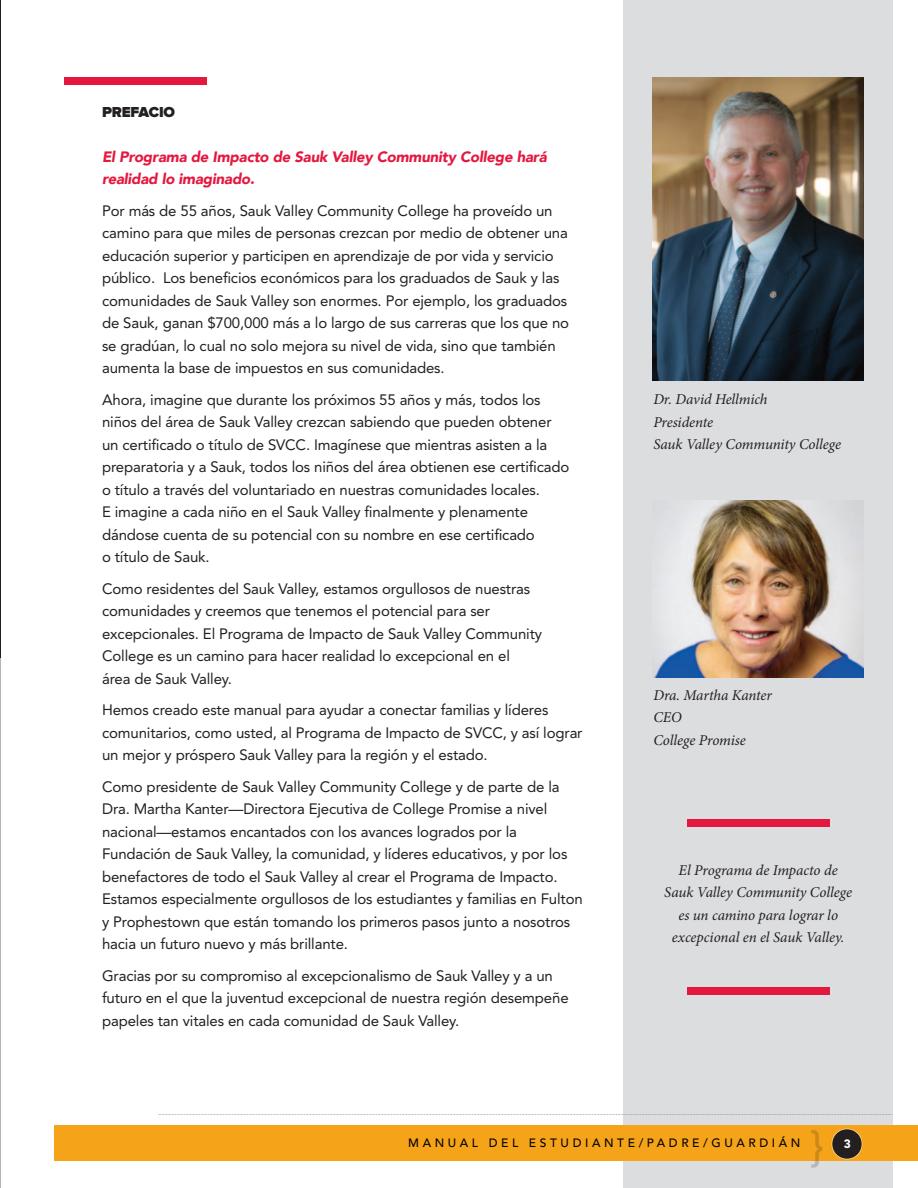
<style>
.page{position:relative;width:918px;height:1188px;background:#fff}
.page>*{position:absolute;margin:0;border:0;box-sizing:border-box;transform-origin:0 0}
.t1{font:500 42px "Avenir LT Std";color:rgb(35 31 32/.2)}
.t2{font:15px/22.5px "Avenir LT Std";letter-spacing:-.01em;color:#231f20}
.t3{font:italic 15px/22.5px "Minion Pro";letter-spacing:-.005em;color:#231f20;text-align:center}
.t4{font:italic 900 15px/22.5px "Avenir";letter-spacing:-.015em;color:#e4183e}
.t5{font:900 15px "Proxima Nova";letter-spacing:-.01em;color:#231f20}
.t6{font:500 12px "Avenir LT Std";letter-spacing:.3em;color:#070301}
.t7{font:900 12px "Avenir LT Std";color:#fff}
</style>
<div class="page">
<div style="left:623px;top:0;width:270px;height:1188px;background:#dcdddf"></div>
<div style="left:54px;top:1126px;width:864px;height:35px;background:#f5a41a"></div>
<div style="left:832px;top:1129px;width:30px;height:30px;background:#231f20;border-radius:50%"></div>
<div style="left:831px;top:1129px;width:31px;height:31px;border:2px solid #fff;border-radius:50%"></div>
<svg style="left:159px;top:1114px;width:734px;height:1px"></svg>
<img style="left:653px;top:77px;width:211px;height:304px">
<img style="left:654px;top:501px;width:210px;height:176px">
<div style="left:687px;top:819px;width:142px;height:8px;background:#e4183e"></div>
<div style="left:687px;top:987px;width:142px;height:8px;background:#e4183e"></div>
<div style="left:65px;top:77px;width:142px;height:8px;background:#e4183e"></div>
<p class="t5" style="left:102px;top:107px;width:74px">PREFACIO</p>
<p class="t4" style="left:102px;top:146px;width:446px">El Programa de Impacto de Sauk Valley Community College hará realidad lo imaginado.</p>
<p class="t2" style="left:102px;top:201px;width:469px">Por más de 55 años, Sauk Valley Community College ha proveído un camino para que miles de personas crezcan por medio de obtener una educación superior y participen en aprendizaje de por vida y servicio público. Los beneficios económicos para los graduados de Sauk y las comunidades de Sauk Valley son enormes. Por ejemplo, los graduados de Sauk, ganan $700,000 más a lo largo de sus carreras que los que no se gradúan, lo cual no solo mejora su nivel de vida, sino que también aumenta la base de impuestos en sus comunidades.</p>
<p class="t2" style="left:102px;top:390px;width:469px">Ahora, imagine que durante los próximos 55 años y más, todos los niños del área de Sauk Valley crezcan sabiendo que pueden obtener un certificado o título de SVCC. Imagínese que mientras asisten a la preparatoria y a Sauk, todos los niños del área obtienen ese certificado o título a través del voluntariado en nuestras comunidades locales.<br>E imagine a cada niño en el Sauk Valley finalmente y plenamente dándose cuenta de su potencial con su nombre en ese certificado<br>o título de Sauk.</p>
<p class="t2" style="left:102px;top:579px;width:441px">Como residentes del Sauk Valley, estamos orgullosos de nuestras comunidades y creemos que tenemos el potencial para ser excepcionales. El Programa de Impacto de Sauk Valley Community College es un camino para hacer realidad lo excepcional en el área de Sauk Valley.</p>
<p class="t2" style="left:102px;top:700px;width:482px">Hemos creado este manual para ayudar a conectar familias y líderes comunitarios, como usted, al Programa de Impacto de SVCC, y así lograr un mejor y próspero Sauk Valley para la región y el estado.</p>
<p class="t2" style="left:102px;top:777px;width:482px">Como presidente de Sauk Valley Community College y de parte de la Dra. Martha Kanter—Directora Ejecutiva de College Promise a nivel nacional—estamos encantados con los avances logrados por la Fundación de Sauk Valley, la comunidad, y líderes educativos, y por los benefactores de todo el Sauk Valley al crear el Programa de Impacto.<br>Estamos especialmente orgullosos de los estudiantes y familias en Fulton y Prophestown que están tomando los primeros pasos junto a nosotros hacia un futuro nuevo y más brillante.</p>
<p class="t2" style="left:102px;top:966px;width:468px">Gracias por su compromiso al excepcionalismo de Sauk Valley y a un futuro en el que la juventud excepcional de nuestra región desempeñe papeles tan vitales en cada comunidad de Sauk Valley.</p>
<p class="t3" style="left:653px;top:389px;width:116px">Dr. David Hellmich</p>
<p class="t3" style="left:653px;top:412px;width:61px">Presidente</p>
<p class="t3" style="left:653px;top:434px;width:189px">Sauk Valley Community College</p>
<p class="t3" style="left:653px;top:685px;width:120px">Dra. Martha Kanter</p>
<p class="t3" style="left:653px;top:707px;width:30px">CEO</p>
<p class="t3" style="left:653px;top:730px;width:94px">College Promise</p>
<p class="t3" style="left:664px;top:860px;width:189px">El Programa de Impacto de<br>Sauk Valley Community College es un camino para lograr lo excepcional en el Sauk Valley.</p>
<p class="t1" style="left:810px;top:1122px;width:16px">}</p>
<p class="t6" style="left:408px;top:1136px;width:394px">MANUAL DEL ESTUDIANTE/PADRE/GUARDIÁN</p>
<p class="t7" style="left:844px;top:1139px;width:9px">3</p>
</div>
